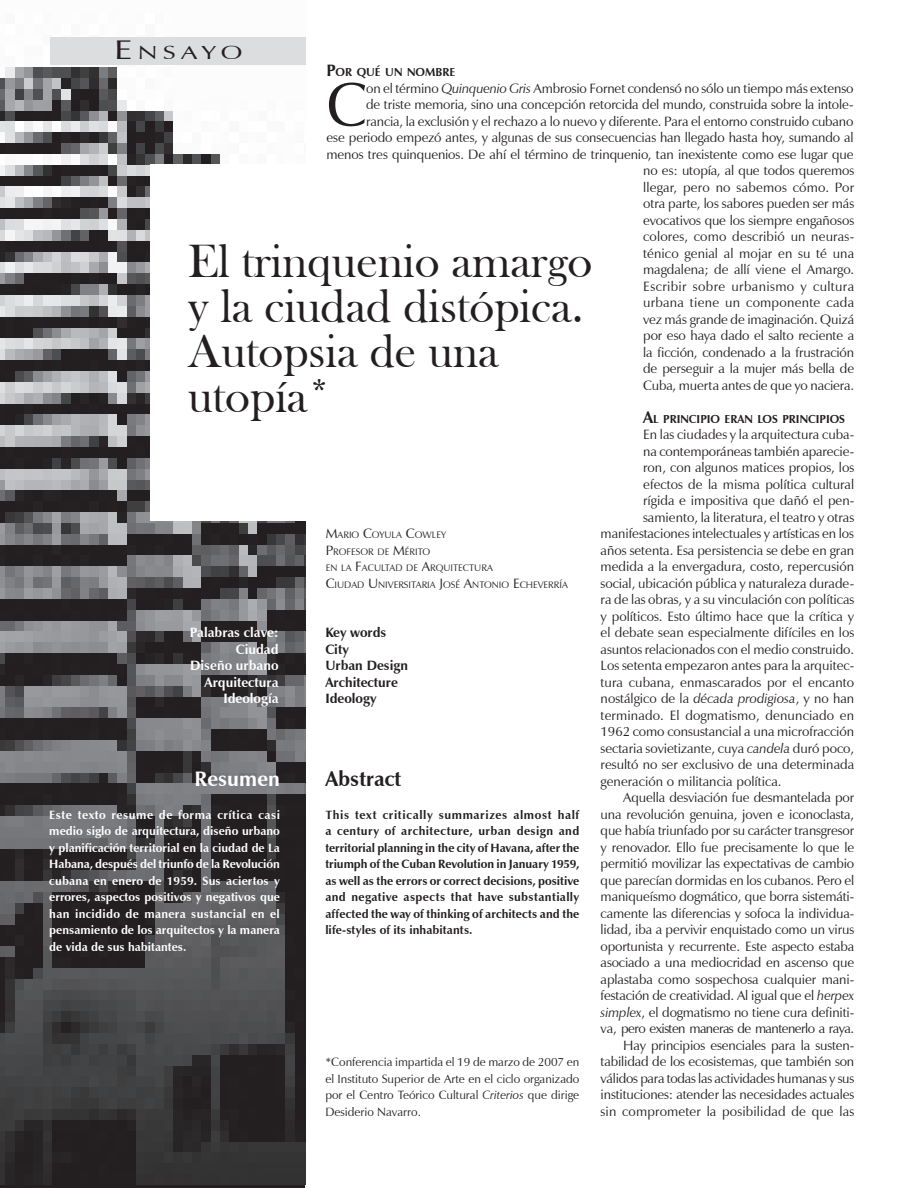
<style>
.page{position:relative;width:918px;height:1188px;background:#fff}
.page>*{position:absolute;margin:0;border:0;box-sizing:border-box;transform-origin:0 0}
.t1{font:61.8px "Zapf Humanist 601 BT";color:#231f20}
.t2{font:48px/45px "Bask Old Face";color:#231f20}
.t3{font:700 21px "Zapf Humanist 601 BT";color:#231f20}
.t4{font:700 21px "Zapf Humanist 601 BT";color:#fff}
.t5{font:18.9px "Zapf Humanist 601 BT";letter-spacing:.2em;color:#231f20;scale:1.4 1}
.t6{font:13.5px/16.5px "Zapf Humanist 601 BT";letter-spacing:-.01em;color:#231f20;text-align:right}
.t7{font:13.5px "Zapf Humanist 601 BT";letter-spacing:.01em;color:#231f20}
.t8{font:700 13.5px/16.5px "Zapf Humanist 601 BT";color:#fff;text-align:right}
.t9{font:700 13.5px/16.5px "Zapf Humanist 601 BT";color:#231f20}
.t10{font:13.5px "Zapf Humanist 601 BT";letter-spacing:-.04em;color:#231f20}
.t11{font:700 12px/16.5px "Zapf Humanist 601 BT";letter-spacing:.005em;color:#231f20;text-align:justify}
.t12{font:700 12px/16.5px "Zapf Humanist 601 BT";color:#fff;text-align:justify}
.t13{font:12px/16.5px "Zapf Humanist 601 BT";color:#231f20;text-align:justify}
.t14{font:700 11.55px "Zapf Humanist 601 BT";color:#231f20}
.t15{font:9.45px/16.5px "Zapf Humanist 601 BT";color:#231f20}
.s1{font-size:27px}
.s2{font-size:16.5px}
.s3{font-style:italic}
.s4{font-size:13.5px}
</style>
<div class="page">
<img style="left:0;top:64px;width:305px;height:1121px">
<div style="left:50px;top:37px;width:256px;height:27px;background:#dcdddf"></div>
<div style="left:151px;top:164px;width:492px;height:357px;background:#fff"></div>
<h3 class="t5" style="left:93px;top:37px;width:124px"><span class="s1">SE</span>OCIEDAD</h3>
<h3 class="t5" style="left:138px;top:41px;width:76px">NSAYO</h3>
<p class="t14" style="left:326px;top:65px;width:130px"><span class="s2">P</span>OR QUÉ UN NOMBRE</p>
<h1 class="t1" style="left:326px;top:66px;width:42px">C</h1>
<p class="t6" style="left:326px;top:80px;width:529px">on el término <span class="s3">Quinquenio Gris</span> Ambrosio Fornet condensó no sólo un tiempo más extenso<br>de triste memoria, sino una concepción retorcida del mundo, construida sobre la intole-<br>rancia, la exclusión y el rechazo a lo nuevo y diferente. Para el entorno construido cubano<br>ese periodo empezó antes, y algunas de sus consecuencias han llegado hasta hoy, sumando al menos tres quinquenios. De ahí el término de trinquenio, tan inexistente como ese lugar que no es: utopía, al que todos queremos<br>llegar, pero no sabemos cómo. Por<br>otra parte, los sabores pueden ser más<br>evocativos que los siempre engañosos<br>colores, como describió un neuras-<br>ténico genial al mojar en su té una<br>magdalena; de allí viene el Amargo.<br>Escribir sobre urbanismo y cultura<br>urbana tiene un componente cada<br>vez más grande de imaginación. Quizá<br>por eso haya dado el salto reciente a<br>la ficción, condenado a la frustración<br>de perseguir a la mujer más bella de<br>Cuba, muerta antes de que yo naciera.</p>
<p class="t14" style="left:643px;top:411px;width:203px"><span class="s2">A</span>L PRINCIPIO ERAN LOS PRINCIPIOS</p>
<p class="t6" style="left:643px;top:426px;width:213px">En las ciudades y la arquitectura cuba-</p>
<p class="t6" style="left:643px;top:443px;width:213px">na contemporáneas también aparecie-</p>
<p class="t6" style="left:643px;top:459px;width:213px">ron, con algunos matices propios, los</p>
<p class="t6" style="left:643px;top:476px;width:213px">efectos de la misma política cultural</p>
<p class="t6" style="left:643px;top:492px;width:213px">rígida e impositiva que dañó el pen-</p>
<p class="t6" style="left:643px;top:509px;width:213px">samiento, la literatura, el teatro y otras</p>
<p class="t6" style="left:601px;top:525px;width:255px">manifestaciones intelectuales y artísticas en los</p>
<p class="t6" style="left:601px;top:542px;width:255px">años setenta. Esa persistencia se debe en gran</p>
<p class="t6" style="left:601px;top:558px;width:255px">medida a la envergadura, costo, repercusión</p>
<p class="t6" style="left:601px;top:575px;width:255px">social, ubicación pública y naturaleza durade-</p>
<p class="t6" style="left:601px;top:591px;width:255px">ra de las obras, y a su vinculación con políticas</p>
<p class="t6" style="left:601px;top:608px;width:255px">y políticos. Esto último hace que la crítica y</p>
<p class="t6" style="left:601px;top:624px;width:255px">el debate sean especialmente difíciles en los</p>
<p class="t6" style="left:601px;top:641px;width:255px">asuntos relacionados con el medio construido.</p>
<p class="t6" style="left:601px;top:657px;width:255px">Los setenta empezaron antes para la arquitec-</p>
<p class="t6" style="left:601px;top:674px;width:255px">tura cubana, enmascarados por el encanto</p>
<p class="t6" style="left:601px;top:690px;width:255px">nostálgico de la <span class="s3">década prodigiosa</span>, y no han</p>
<p class="t7" style="left:601px;top:707px;width:255px">terminado. El dogmatismo, denunciado en</p>
<p class="t6" style="left:601px;top:723px;width:255px">1962 como consustancial a una microfracción</p>
<p class="t6" style="left:601px;top:740px;width:255px">sectaria sovietizante, cuya <span class="s3">candela</span> duró poco,</p>
<p class="t6" style="left:601px;top:756px;width:255px">resultó no ser exclusivo de una determinada</p>
<p class="t6" style="left:601px;top:773px;width:182px">generación o militancia política.</p>
<p class="t6" style="left:623px;top:789px;width:233px">Aquella desviación fue desmantelada por</p>
<p class="t6" style="left:601px;top:806px;width:255px">una revolución genuina, joven e iconoclasta,</p>
<p class="t6" style="left:601px;top:822px;width:255px">que había triunfado por su carácter transgresor</p>
<p class="t6" style="left:601px;top:839px;width:255px">y renovador. Ello fue precisamente lo que le</p>
<p class="t6" style="left:601px;top:855px;width:255px">permitió movilizar las expectativas de cambio</p>
<p class="t6" style="left:601px;top:872px;width:255px">que parecían dormidas en los cubanos. Pero el</p>
<p class="t6" style="left:601px;top:888px;width:255px">maniqueísmo dogmático, que borra sistemáti-</p>
<p class="t6" style="left:601px;top:905px;width:255px">camente las diferencias y sofoca la individua-</p>
<p class="t6" style="left:601px;top:921px;width:255px">lidad, iba a pervivir enquistado como un virus</p>
<p class="t6" style="left:601px;top:938px;width:255px">oportunista y recurrente. Este aspecto estaba</p>
<p class="t6" style="left:601px;top:954px;width:255px">asociado a una mediocridad en ascenso que</p>
<p class="t6" style="left:601px;top:971px;width:255px">aplastaba como sospechosa cualquier mani-</p>
<p class="t6" style="left:601px;top:987px;width:255px">festación de creatividad. Al igual que el <span class="s3">herpex</span></p>
<p class="t6" style="left:601px;top:1004px;width:255px"><span class="s3">simplex</span>, el dogmatismo no tiene cura definiti-</p>
<p class="t10" style="left:601px;top:1020px;width:255px">va, pero existen maneras de mantenerlo a raya.</p>
<p class="t6" style="left:623px;top:1037px;width:233px">Hay principios esenciales para la susten-</p>
<p class="t6" style="left:601px;top:1053px;width:255px">tabilidad de los ecosistemas, que también son</p>
<p class="t6" style="left:601px;top:1070px;width:255px">válidos para todas las actividades humanas y sus</p>
<p class="t6" style="left:601px;top:1086px;width:255px">instituciones: atender las necesidades actuales</p>
<p class="t7" style="left:601px;top:1103px;width:255px">sin comprometer la posibilidad de que las</p>
<h2 class="t2" style="left:188px;top:240px;width:406px">El trinquenio amargo y la ciudad distópica.<br>Autopsia de una utopía*</h2>
<p class="t15" style="left:326px;top:527px;width:244px"><span class="s4">M</span>ARIO <span class="s4">C</span>OYULA <span class="s4">C</span>OWLEY<br><span class="s4">P</span>ROFESOR DE <span class="s4">M</span>ÉRITO<br>EN LA <span class="s4">F</span>ACULTAD DE <span class="s4">A</span>RQUITECTURA<br><span class="s4">C</span>IUDAD <span class="s4">U</span>NIVERSITARIA <span class="s4">J</span>OSÉ <span class="s4">A</span>NTONIO <span class="s4">E</span>CHEVERRÍA</p>
<p class="t9" style="left:325px;top:624px;width:84px">Key words<br>City<br>Urban Design<br>Architecture<br>Ideology</p>
<p class="t8" style="left:190px;top:624px;width:90px">Palabras clave:<br>Ciudad<br>Diseño urbano<br>Arquitectura<br>Ideología</p>
<h3 class="t3" style="left:325px;top:765px;width:78px">Abstract</h3>
<p class="t11" style="left:325px;top:806px;width:256px">This text critically summarizes almost half a century of architecture, urban design and territorial planning in the city of Havana, after the triumph of the Cuban Revolution in January 1959, as well as the errors or correct decisions, positive and negative aspects that have substantially affected the way of thinking of architects and the life-styles of its inhabitants.</p>
<h3 class="t4" style="left:195px;top:765px;width:87px">Resumen</h3>
<p class="t12" style="left:49px;top:806px;width:232px">Este texto resume de forma crítica casi medio siglo de arquitectura, diseño urbano y planificación territorial en la ciudad de La Habana, después del triunfo de la Revolución cubana en enero de 1959. Sus aciertos y errores, aspectos positivos y negativos que han incidido de manera sustancial en el pensamiento de los arquitectos y la manera de vida de sus habitantes.</p>
<p class="t13" style="left:325px;top:1054px;width:256px">*Conferencia impartida el 19 de marzo de 2007 en el Instituto Superior de Arte en el ciclo organizado por el Centro Teórico Cultural <span class="s3">Criterios</span> que dirige Desiderio Navarro.</p>
</div>
